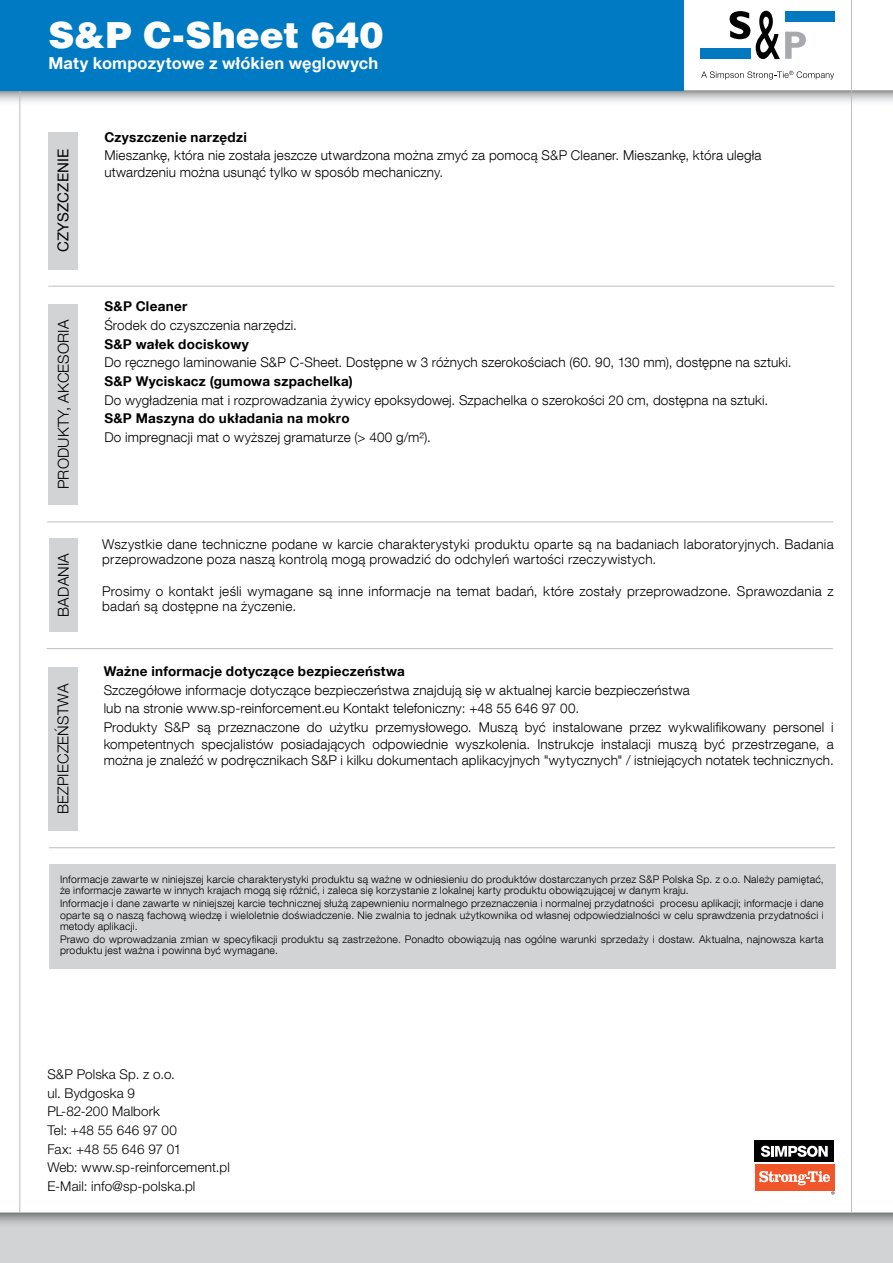
<style>
.page{position:relative;width:893px;height:1263px;background:#fff}
.page>*{position:absolute;margin:0;border:0;box-sizing:border-box;transform-origin:0 0}
.t1{font:900 36px "Helvetica LT Std";color:#fff}
.t2{font:700 16.5px "Helvetica Neue LT Com";letter-spacing:.01em;color:#fff}
.t3{font:300 15px "Helvetica Neue LT Com";letter-spacing:.01em;color:#000}
.t4{font:15px "Helvetica Neue LT Com";letter-spacing:.01em;color:#000}
.t5{font:300 13.5px/18.6px "Helvetica Neue LT Com";letter-spacing:.01em;color:#000}
.t6{font:700 13.5px "Helvetica Neue LT Com";letter-spacing:.02em;color:#000}
.t7{font:300 13.5px/18.6px "Helvetica Neue LT Std";letter-spacing:.01em;color:#000}
.t8{font:300 10.5px/11.1px "Helvetica Neue LT Com";letter-spacing:.02em;color:#000}
</style>
<div class="page">
<svg style="left:0;top:91px;width:893px;height:15px"></svg>
<hr style="left:0;top:90px;width:893px;height:1px;background:#bcbec0">
<hr style="left:19px;top:0;width:1px;height:1263px;background:#bcbec0">
<hr style="left:851px;top:0;width:1px;height:1263px;background:#bcbec0">
<div style="left:700px;top:48px;width:51px;height:11px;background:#0079c1"></div>
<div style="left:785px;top:11px;width:49px;height:11px;background:#0079c1"></div>
<svg style="left:730px;top:11px;width:20px;height:28px"></svg>
<svg style="left:756px;top:11px;width:50px;height:48px"></svg>
<svg style="left:701px;top:71px;width:133px;height:9px"></svg>
<div style="left:0;top:0;width:683px;height:91px;background:#007ac2"></div>
<div style="left:0;top:1212px;width:893px;height:51px;background:#d1d3d4"></div>
<svg style="left:0;top:1213px;width:893px;height:11px"></svg>
<hr style="left:0;top:1212px;width:893px;height:1px;background:#bcbec0">
<hr style="left:48px;top:286px;width:786px;height:1px;background:#bcbec0">
<hr style="left:47px;top:648px;width:786px;height:1px;background:#bcbec0">
<div style="left:48px;top:667px;width:30px;height:164px;background:#d1d3d4"></div>
<div style="left:48px;top:132px;width:30px;height:137px;background:#d1d3d4"></div>
<div style="left:49px;top:304px;width:29px;height:201px;background:#d1d3d4"></div>
<div style="left:49px;top:538px;width:29px;height:93px;background:#d1d3d4"></div>
<div style="left:49px;top:864px;width:786px;height:105px;background:#d1d3d4"></div>
<hr style="left:47px;top:521px;width:786px;height:1px;background:#bcbec0">
<hr style="left:49px;top:847px;width:786px;height:1px;background:#bcbec0">
<svg style="left:754px;top:1140px;width:81px;height:55px"></svg>
<div style="left:755px;top:1164px;width:79px;height:26px;background:#f1562a"></div>
<div style="left:755px;top:1141px;width:79px;height:21px;background:#000"></div>
<svg style="left:761px;top:1146px;width:67px;height:11px"></svg>
<svg style="left:759px;top:1171px;width:71px;height:14px"></svg>
<h1 class="t1" style="left:48px;top:11px;width:337px">S&amp;P C-Sheet 640</h1>
<p class="t2" style="left:48px;top:52px;width:331px">Maty kompozytowe z włókien węglowych</p>
<p class="t4" style="left:54px;top:252px;width:105px;rotate:-90deg">CZYSZCZENIE</p>
<p class="t3" style="left:54px;top:489px;width:171px;rotate:-90deg">PRODUKTY, AKCESORIA</p>
<p class="t3" style="left:54px;top:617px;width:65px;rotate:-90deg">BADANIA</p>
<p class="t3" style="left:54px;top:814px;width:132px;rotate:-90deg">BEZPIECZEŃSTWA</p>
<p class="t6" style="left:104px;top:128px;width:144px">Czyszczenie narzędzi</p>
<p class="t5" style="left:104px;top:147px;width:659px;line-height:16.5px">Mieszankę, która nie została jeszcze utwardzona można zmyć za pomocą S&amp;P Cleaner. Mieszankę, która uległa utwardzeniu można usunąć tylko w sposób mechaniczny.</p>
<p class="t6" style="left:104px;top:298px;width:84px">S&amp;P Cleaner</p>
<p class="t5" style="left:104px;top:316px;width:194px">Środek do czyszczenia narzędzi.</p>
<p class="t6" style="left:104px;top:335px;width:146px">S&amp;P wałek dociskowy</p>
<p class="t5" style="left:104px;top:353px;width:689px">Do ręcznego laminowanie S&amp;P C-Sheet. Dostępne w 3 różnych szerokościach (60. 90, 130 mm), dostępne na sztuki.</p>
<p class="t6" style="left:104px;top:373px;width:250px">S&amp;P Wyciskacz (gumowa szpachelka)</p>
<p class="t5" style="left:104px;top:390px;width:665px">Do wygładzenia mat i rozprowadzania żywicy epoksydowej. Szpachelka o szerokości 20 cm, dostępna na sztuki.</p>
<p class="t6" style="left:104px;top:410px;width:247px">S&amp;P Maszyna do układania na mokro</p>
<p class="t5" style="left:104px;top:427px;width:328px">Do impregnacji mat o wyższej gramaturze (&gt; 400 g/m²).</p>
<p class="t5" style="left:102px;top:536px;width:733px;line-height:15px">Wszystkie dane techniczne podane w karcie charakterystyki produktu oparte są na badaniach laboratoryjnych. Badania przeprowadzone poza naszą kontrolą mogą prowadzić do odchyleń wartości rzeczywistych.</p>
<p class="t5" style="left:102px;top:583px;width:733px;line-height:15px">Prosimy o kontakt jeśli wymagane są inne informacje na temat badań, które zostały przeprowadzone. Sprawozdania z badań są dostępne na życzenie.</p>
<p class="t6" style="left:104px;top:663px;width:303px">Ważne informacje dotyczące bezpieczeństwa</p>
<p class="t5" style="left:104px;top:680px;width:732px">Szczegółowe informacje dotyczące bezpieczeństwa znajdują się w aktualnej karcie bezpieczeństwa<br>lub na stronie www.sp-reinforcement.eu Kontakt telefoniczny: +48 55 646 97 00.<br>Produkty S&amp;P są przeznaczone do użytku przemysłowego. Muszą być instalowane przez wykwalifikowany personel i</p>
<p class="t5" style="left:104px;top:735px;width:732px;line-height:16.5px">kompetentnych specjalistów posiadających odpowiednie wyszkolenia. Instrukcje instalacji muszą być przestrzegane, a można je znaleźć w podręcznikach S&amp;P i kilku dokumentach aplikacyjnych "wytycznych" / istniejących notatek technicznych.</p>
<p class="t8" style="left:60px;top:873px;width:765px">Informacje zawarte w niniejszej karcie charakterystyki produktu są ważne w odniesieniu do produktów dostarczanych przez S&amp;P Polska Sp. z o.o. Należy pamiętać, że informacje zawarte w innych krajach mogą się różnić, i zaleca się korzystanie z lokalnej karty produktu obowiązującej w danym kraju.</p>
<p class="t8" style="left:60px;top:898px;width:765px;text-align:justify">Informacje i dane zawarte w niniejszej karcie technicznej służą zapewnieniu normalnego przeznaczenia i normalnej przydatności procesu aplikacji; informacje i dane oparte są o naszą fachową wiedzę i wieloletnie doświadczenie. Nie zwalnia to jednak użytkownika od własnej odpowiedzialności w celu sprawdzenia przydatności i metody aplikacji.</p>
<p class="t8" style="left:60px;top:933px;width:765px">Prawo do wprowadzania zmian w specyfikacji produktu są zastrzeżone. Ponadto obowiązują nas ogólne warunki sprzedaży i dostaw. Aktualna, najnowsza karta produktu jest ważna i powinna być wymagane.</p>
<p class="t7" style="left:47px;top:1065px;width:184px">S&amp;P Polska Sp. z o.o.<br>ul. Bydgoska 9<br>PL-82-200 Malbork<br>Tel: +48 55 646 97 00<br>Fax: +48 55 646 97 01<br>Web: www.sp-reinforcement.pl<br>E-Mail: info@sp-polska.pl</p>
</div>
